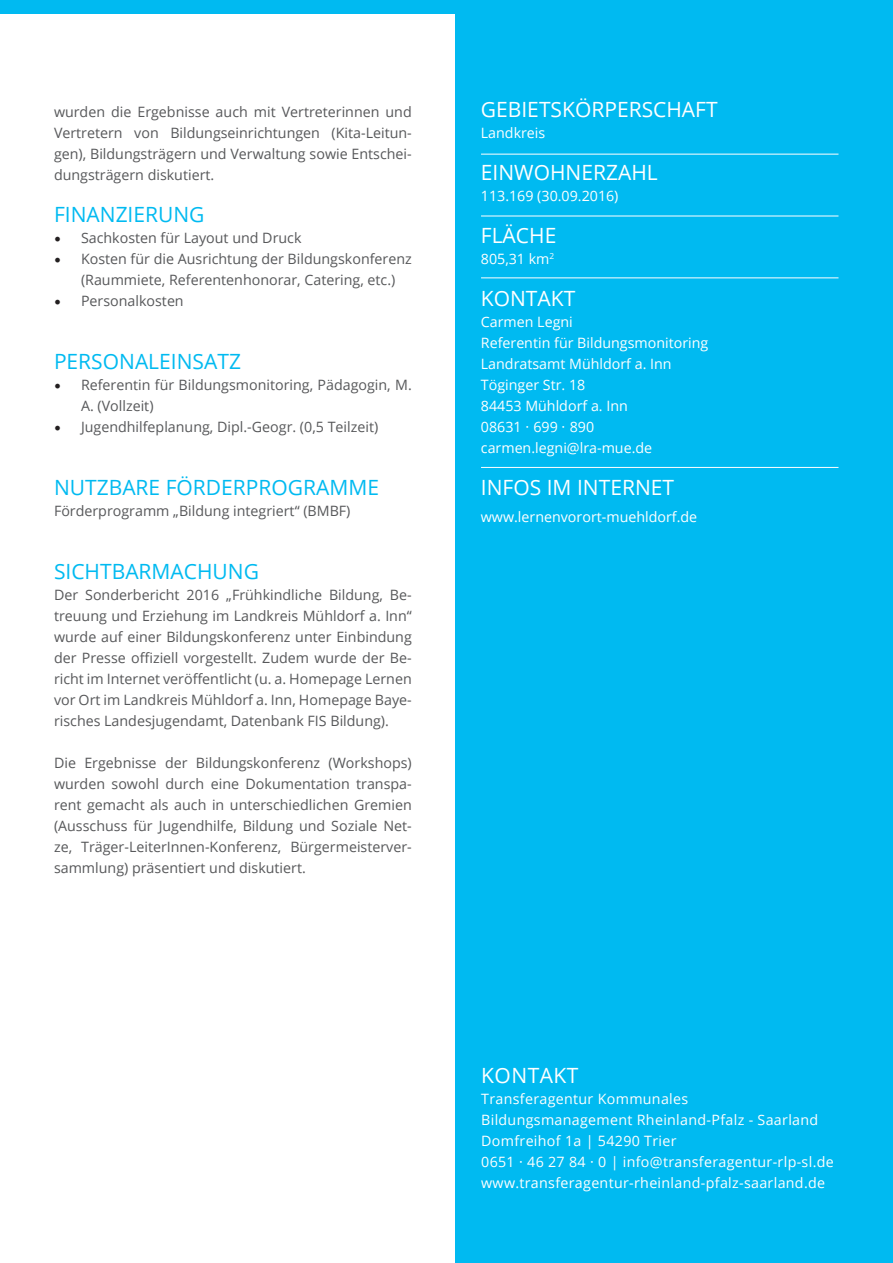
<style>
.page{position:relative;width:893px;height:1263px;background:#fff}
.page>*{position:absolute;margin:0;border:0;box-sizing:border-box;transform-origin:0 0}
.t1{font:21px "Open Sans";color:#00baf1}
.t2{font:21px "Open Sans";color:#fff}
.t3{font:21px "Open Sans";letter-spacing:.02em;color:#fff}
.t4{font:14.25px/21px "Open Sans";color:#57585a;text-align:justify}
.t5{font:14.25px/21px "Open Sans";color:#fff}
.t6{font:14.25px/21px "Open Sans";letter-spacing:.02em;color:#fff}
.s1{font-family:"Minion Pro";font-size:18px;color:#231f20}
</style>
<div class="page">
<div style="left:455px;top:0;width:438px;height:1263px;background:#00baf1"></div>
<div style="left:0;top:0;width:893px;height:13px;background:#00baf1"></div>
<hr style="left:481px;top:154px;width:357px;height:1px;background:#fff">
<hr style="left:481px;top:216px;width:357px;height:1px;background:#fff">
<hr style="left:481px;top:278px;width:357px;height:1px;background:#fff">
<hr style="left:481px;top:467px;width:357px;height:1px;background:#fff">
<p class="t4" style="left:54px;top:101px;width:359px">wurden die Ergebnisse auch mit Vertreterinnen und Vertretern von Bildungseinrichtungen (Kita-Leitun&shy;gen), Bildungsträgern und Verwaltung sowie Entschei&shy;dungsträgern diskutiert.</p>
<h1 class="t1" style="left:54px;top:200px;width:152px">FINANZIERUNG</h1>
<p class="t4" style="left:54px;top:227px;width:249px"><span class="s1">•</span> Sachkosten für Layout und Druck</p>
<p class="t4" style="left:81px;top:248px;width:332px;text-indent:-27px"><span class="s1">•</span> Kosten für die Ausrichtung der Bildungskonferenz (Raummiete, Referentenhonorar, Catering, etc.)</p>
<p class="t4" style="left:54px;top:290px;width:131px"><span class="s1">•</span> Personalkosten</p>
<h1 class="t1" style="left:54px;top:347px;width:189px">PERSONALEINSATZ</h1>
<p class="t4" style="left:81px;top:374px;width:332px;text-indent:-27px"><span class="s1">•</span> Referentin für Bildungsmonitoring, Pädagogin, M.<br>A. (Vollzeit)</p>
<p class="t4" style="left:54px;top:416px;width:326px"><span class="s1">•</span> Jugendhilfeplanung, Dipl.-Geogr. (0,5 Teilzeit)</p>
<h1 class="t1" style="left:54px;top:473px;width:327px">NUTZBARE FÖRDERPROGRAMME</h1>
<p class="t4" style="left:54px;top:500px;width:298px">Förderprogramm „Bildung integriert“ (BMBF)</p>
<h1 class="t1" style="left:54px;top:557px;width:207px">SICHTBARMACHUNG</h1>
<p class="t4" style="left:54px;top:584px;width:359px">Der Sonderbericht 2016 „Frühkindliche Bildung, Be&shy;treuung und Erziehung im Landkreis Mühldorf a. Inn“ wurde auf einer Bildungskonferenz unter Einbindung der Presse offiziell vorgestellt. Zudem wurde der Be&shy;richt im Internet veröffentlicht (u. a. Homepage Lernen vor Ort im Landkreis Mühldorf a. Inn, Homepage Baye&shy;risches Landesjugendamt, Datenbank FIS Bildung).</p>
<p class="t4" style="left:54px;top:752px;width:359px">Die Ergebnisse der Bildungskonferenz (Workshops) wurden sowohl durch eine Dokumentation transpa&shy;rent gemacht als auch in unterschiedlichen Gremien (Ausschuss für Jugendhilfe, Bildung und Soziale Net&shy;ze, Träger-LeiterInnen-Konferenz, Bürgermeisterver&shy;sammlung) präsentiert und diskutiert.</p>
<h1 class="t2" style="left:481px;top:95px;width:238px">GEBIETSKÖRPERSCHAFT</h1>
<p class="t5" style="left:481px;top:122px;width:66px">Landkreis</p>
<h1 class="t2" style="left:481px;top:158px;width:178px">EINWOHNERZAHL</h1>
<p class="t5" style="left:481px;top:185px;width:139px">113.169 (30.09.2016)</p>
<h1 class="t2" style="left:481px;top:221px;width:77px">FLÄCHE</h1>
<p class="t5" style="left:481px;top:248px;width:75px">805,31 km<sup>2</sup></p>
<h1 class="t2" style="left:481px;top:284px;width:96px">KONTAKT</h1>
<p class="t5" style="left:481px;top:311px;width:229px">Carmen Legni<br>Referentin für Bildungsmonitoring<br>Landratsamt Mühldorf a. Inn<br>Töginger Str. 18<br>84453 Mühldorf a. Inn<br>08631 · 699 · 890 carmen.legni@lra-mue.de</p>
<h1 class="t2" style="left:481px;top:473px;width:195px">INFOS IM INTERNET</h1>
<p class="t5" style="left:481px;top:506px;width:218px">www.lernenvorort-muehldorf.de</p>
<h1 class="t3" style="left:481px;top:1061px;width:99px">KONTAKT</h1>
<p class="t6" style="left:481px;top:1088px;width:354px">Transferagentur Kommunales Bildungsmanagement Rheinland-Pfalz - Saarland Domfreihof 1a | 54290 Trier<br>0651 · 46 27 84 · 0 | info@transferagentur-rlp-sl.de www.transferagentur-rheinland-pfalz-saarland.de</p>
</div>
